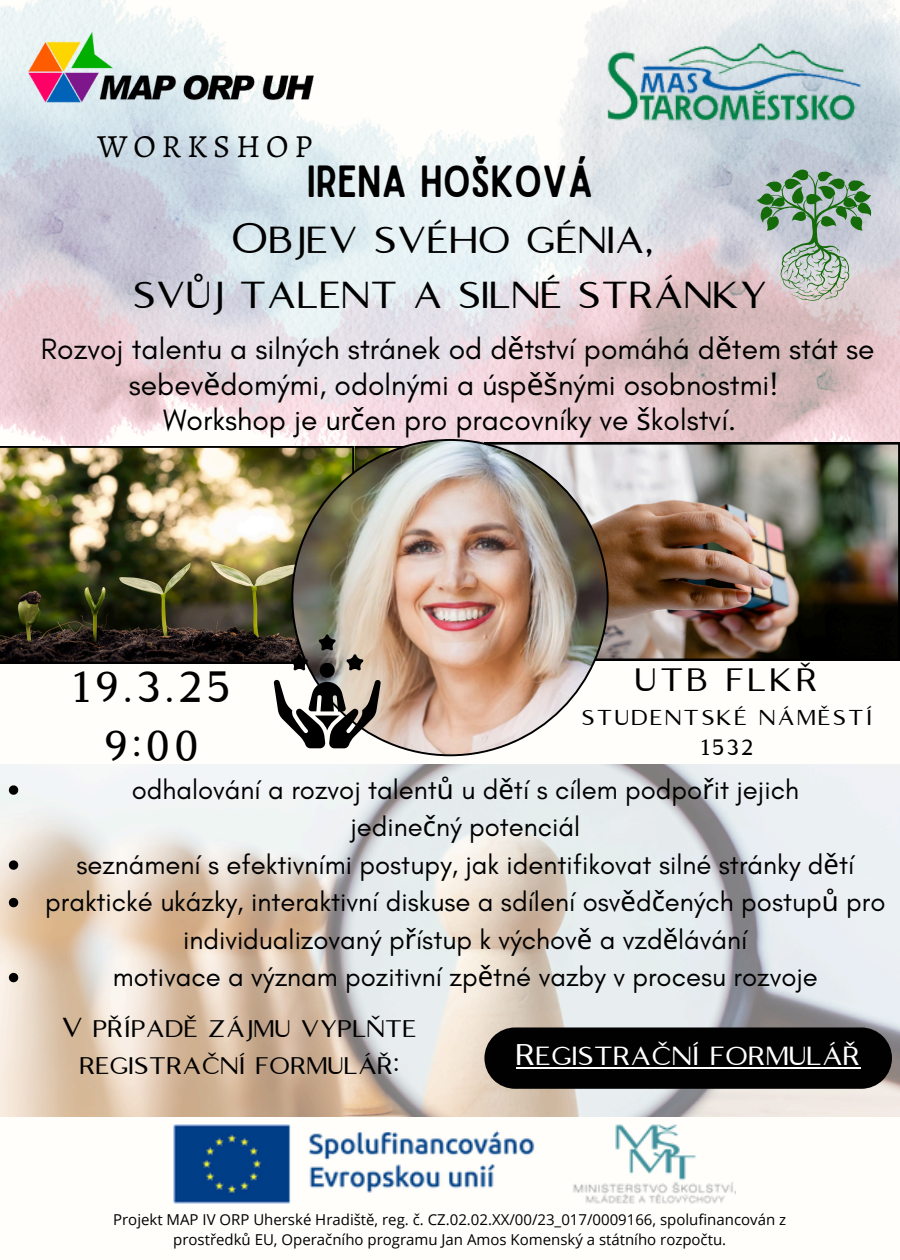
<style>
.page{position:relative;width:900px;height:1260px;background:#fffefb}
.page>*{position:absolute;margin:0;border:0;box-sizing:border-box;transform-origin:0 0}
.t1{font:43px/55.2px "Logam";color:#000;text-align:center}
.t2{font:42.5px "Logam";color:#000}
.t3{font:32.5px "Alegreya";letter-spacing:.175em;color:#000}
.t4{font:32.25px "Logam";letter-spacing:.11em;color:#000}
.t5{font:30px/35.5px "Glacial Indifference";color:#000;text-align:center}
.t6{font:30px "Logam";color:#fff}
.t7{font:27.5px/37.5px "Glacial Indifference";color:#000;text-align:center}
.t8{font:27.5px/37.5px "Logam";color:#000;text-align:center}
.t9{font:21.5px/29.2px "Logam";letter-spacing:.11em;color:#000;text-align:center}
.t10{font:15px "Open Sans";color:#000}
.s1{font-family:"Sailors"}
.s2{font-family:"Noto Sans"}
</style>
<div class="page">
<img style="left:0;top:414px;width:900px;height:32px">
<img style="left:0;top:0;width:900px;height:414px">
<img style="left:537px;top:0;width:363px;height:367px">
<img style="left:0;top:764px;width:899px;height:353px">
<img style="left:173px;top:1124px;width:562px;height:80px">
<img style="left:488px;top:443px;width:412px;height:217px">
<img style="left:0;top:446px;width:354px;height:218px">
<img style="left:293px;top:441px;width:314px;height:313px;border-radius:50%">
<svg style="left:757px;top:170px;width:114px;height:131px;background:#a4b5a7"></svg>
<img style="left:27px;top:28px;width:317px;height:79px">
<img style="left:605px;top:42px;width:260px;height:84px">
<svg style="left:484px;top:1027px;width:408px;height:62px;background:#0a0a0a"></svg>
<hr style="left:516px;top:1067px;width:344px;height:2px;background:#fff">
<svg style="left:274px;top:634px;width:107px;height:114px"></svg>
<svg style="left:9px;top:785px;width:9px;height:10px"></svg>
<svg style="left:9px;top:860px;width:9px;height:10px"></svg>
<svg style="left:9px;top:898px;width:9px;height:9px"></svg>
<svg style="left:9px;top:973px;width:9px;height:9px"></svg>
<p class="t3" style="left:97px;top:124px;width:216px">WORKSHOP</p>
<p class="t1" style="left:132px;top:157px;width:637px"><span class="s1">IRENA HOŠKOVÁ<br></span>Objev svého génia,<br>svůj talent a silné stránky</p>
<h1 class="t5" style="left:41px;top:331px;width:835px">Rozvoj talentu a silných stránek od d<span class="s2">ě</span>tství pomáhá d<span class="s2">ě</span>tem stát se sebev<span class="s2">ě</span>domými, odolnými a úsp<span class="s2">ěš</span>nými osobnostmi!<br>Workshop je ur<span class="s2">č</span>en pro pracovníky ve <span class="s2">š</span>kolství.</h1>
<p class="t4" style="left:635px;top:661px;width:184px">UTB FLKŘ</p>
<h3 class="t9" style="left:581px;top:704px;width:293px">STUDENTSKÉ NÁMĚSTÍ<br>1532</h3>
<h2 class="t7" style="left:132px;top:770px;width:669px">odhalování a rozvoj talent<span class="s2">ů</span> u d<span class="s2">ě</span>tí s cílem podpo<span class="s2">ř</span>it jejich jedine<span class="s2">č</span>ný potenciál</h2>
<p class="t7" style="left:76px;top:845px;width:780px">seznámení s efektivními postupy, jak identifikovat silné stránky d<span class="s2">ě</span>tí</p>
<h4 class="t7" style="left:45px;top:883px;width:842px">praktické ukázky, interaktivní diskuse a sdílení osv<span class="s2">ě</span>d<span class="s2">č</span>ených postup<span class="s2">ů</span> pro individualizovaný p<span class="s2">ř</span>ístup k výchov<span class="s2">ě</span> a vzd<span class="s2">ě</span>lávání</h4>
<p class="t7" style="left:113px;top:958px;width:707px">motivace a význam pozitivní zp<span class="s2">ě</span>tné vazby v procesu rozvoje</p>
<p class="t2" style="left:72px;top:662px;width:159px">19.3.25</p>
<p class="t2" style="left:104px;top:720px;width:96px">9:00</p>
<p class="t8" style="left:62px;top:1010px;width:357px">V případě zájmu vyplňte registrační formulář:</p>
<p class="t6" style="left:516px;top:1036px;width:346px">Registrační formulář</p>
<h6 class="t10" style="left:113px;top:1209px;width:675px">Projekt MAP IV ORP Uherské Hradiště, reg. č. CZ.02.02.XX/00/23_017/0009166, spolufinancován z</h6>
<p class="t10" style="left:173px;top:1229px;width:555px">prostředků EU, Operačního programu Jan Amos Komenský a státního rozpočtu.</p>
</div>
